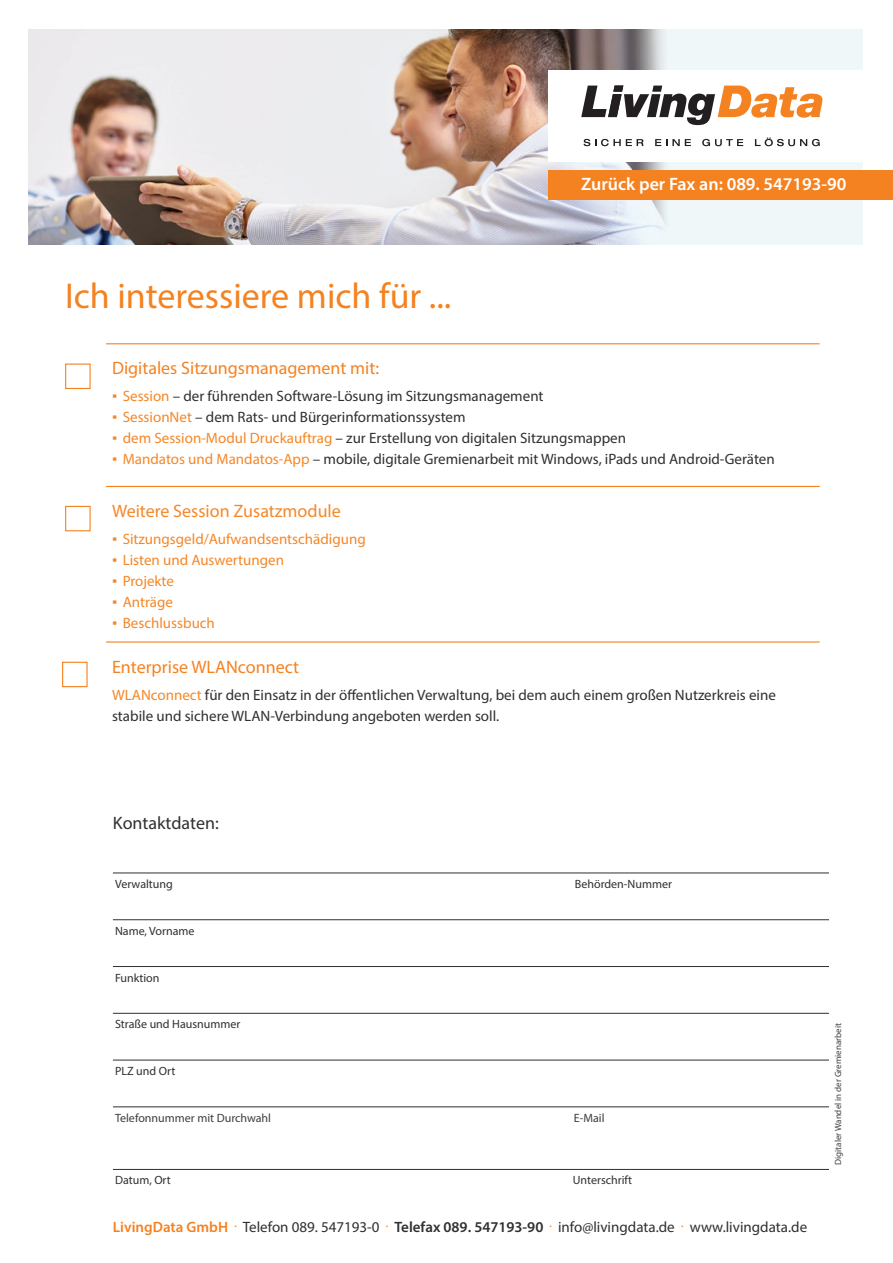
<style>
.page{position:relative;width:893px;height:1263px;background:#fff}
.page>*{position:absolute;margin:0;border:0;box-sizing:border-box;transform-origin:0 0}
.t1{font:36px "Myriad Pro";color:#f58220}
.t2{font:18px "Myriad Pro";color:#f58220}
.t3{font:600 18px "Myriad Pro";color:#fff}
.t4{font:18px "Myriad Pro";color:#f58728}
.t5{font:18px "Myriad Pro";color:#312f30}
.t6{font:15px/21px "Myriad Pro";color:#312f30}
.t7{font:15px "Myriad Pro";color:#f58728}
.t8{font:12px "Myriad Pro";color:#312f30}
.t9{font:12px "Myriad Pro";color:#3e3e3f}
.t10{font:9px "Myriad Pro";color:#3e3e3f}
.s1{font-family:"Verdana";color:#f58728}
.s2{color:#f58728}
.s3{font-family:"Verdana"}
.s4{font-weight:600;color:#f58220}
.s5{font-weight:600}
</style>
<div class="page">
<img style="left:29px;top:30px;width:833px;height:215px">
<hr style="left:106px;top:343px;width:714px;height:1px;background:#f58220">
<hr style="left:106px;top:486px;width:714px;height:1px;background:#f58220">
<hr style="left:106px;top:641px;width:714px;height:2px;background:#f58220">
<div style="left:548px;top:70px;width:345px;height:92px;background:#fff"></div>
<svg style="left:581px;top:85px;width:241px;height:40px"></svg>
<svg style="left:584px;top:139px;width:59px;height:7px"></svg>
<svg style="left:655px;top:139px;width:36px;height:7px"></svg>
<svg style="left:702px;top:139px;width:41px;height:7px"></svg>
<svg style="left:755px;top:138px;width:65px;height:8px"></svg>
<div style="left:548px;top:170px;width:345px;height:30px;background:#f58220"></div>
<hr style="left:113px;top:872px;width:716px;height:1px;background:#312f30">
<hr style="left:113px;top:919px;width:716px;height:1px;background:#312f30">
<hr style="left:113px;top:966px;width:716px;height:1px;background:#312f30">
<hr style="left:113px;top:1013px;width:716px;height:1px;background:#312f30">
<hr style="left:113px;top:1060px;width:716px;height:1px;background:#312f30">
<hr style="left:113px;top:1106px;width:716px;height:1px;background:#312f30">
<hr style="left:113px;top:1169px;width:716px;height:1px;background:#312f30">
<div style="left:65px;top:363px;width:26px;height:26px;border:1px solid #f58220"></div>
<div style="left:65px;top:506px;width:26px;height:25px;border:1px solid #f58220"></div>
<div style="left:62px;top:662px;width:26px;height:25px;border:1px solid #f58220"></div>
<h1 class="t1" style="left:65px;top:274px;width:388px">Ich interessiere mich für ...</h1>
<p class="t3" style="left:581px;top:173px;width:267px">Zurück per Fax an: 089. 547193-90</p>
<p class="t2" style="left:112px;top:357px;width:269px">Digitales Sitzungsmanagement mit:</p>
<p class="t6" style="left:112px;top:386px;width:433px"><span class="s1">▪</span> <span class="s2">Session</span> – der führenden Software-Lösung im Sitzungsmanagement</p>
<p class="t6" style="left:112px;top:407px;width:355px"><span class="s1">▪</span> <span class="s2">SessionNet</span> – dem Rats- und Bürgerinformationssystem</p>
<p class="t6" style="left:112px;top:428px;width:515px"><span class="s1">▪</span> <span class="s2">dem Session-Modul Druckauftrag</span> – zur Erstellung von digitalen Sitzungsmappen</p>
<p class="t6" style="left:112px;top:449px;width:664px"><span class="s1">▪</span> <span class="s2">Mandatos und Mandatos-App</span> – mobile, digitale Gremienarbeit mit Windows, iPads und Android-Geräten</p>
<p class="t4" style="left:112px;top:500px;width:230px">Weitere Session Zusatzmodule</p>
<p class="t7" style="left:112px;top:530px;width:255px"><span class="s3">▪</span> Sitzungsgeld/Aufwandsentschädigung</p>
<p class="t7" style="left:112px;top:551px;width:173px"><span class="s3">▪</span> Listen und Auswertungen</p>
<p class="t7" style="left:112px;top:572px;width:63px"><span class="s3">▪</span> Projekte</p>
<p class="t7" style="left:112px;top:593px;width:62px"><span class="s3">▪</span> Anträge</p>
<p class="t7" style="left:112px;top:614px;width:104px"><span class="s3">▪</span> Beschlussbuch</p>
<p class="t2" style="left:112px;top:655px;width:189px">Enterprise WLANconnect</p>
<p class="t6" style="left:112px;top:684px;width:665px"><span class="s2">WLANconnect</span> für den Einsatz in der öffentlichen Verwaltung, bei dem auch einem großen Nutzerkreis eine stabile und sichere WLAN-Verbindung angeboten werden soll.</p>
<p class="t5" style="left:113px;top:812px;width:107px">Kontaktdaten:</p>
<p class="t8" style="left:115px;top:876px;width:59px">Verwaltung</p>
<p class="t8" style="left:575px;top:876px;width:99px">Behörden-Nummer</p>
<p class="t8" style="left:115px;top:923px;width:81px">Name, Vorname</p>
<p class="t8" style="left:115px;top:970px;width:46px">Funktion</p>
<p class="t8" style="left:115px;top:1017px;width:127px">Straße und Hausnummer</p>
<p class="t8" style="left:115px;top:1064px;width:62px">PLZ und Ort</p>
<p class="t9" style="left:115px;top:1110px;width:158px">Telefonnummer mit Durchwahl</p>
<p class="t9" style="left:574px;top:1110px;width:32px">E-Mail</p>
<p class="t8" style="left:115px;top:1173px;width:57px">Datum, Ort</p>
<p class="t8" style="left:573px;top:1173px;width:61px">Unterschrift</p>
<p class="t6" style="left:113px;top:1217px;width:696px"><span class="s4">LivingData GmbH</span> <sup>.</sup> Telefon 089. 547193-0 <sup>.</sup> <span class="s5">Telefax 089. 547193-90</span> <sup>.</sup> info@livingdata.de <sup>.</sup> www.livingdata.de</p>
<p class="t10" style="left:832px;top:1165px;width:143px;rotate:-90deg">Digitaler Wandel in der Gremienarbeit</p>
</div>
